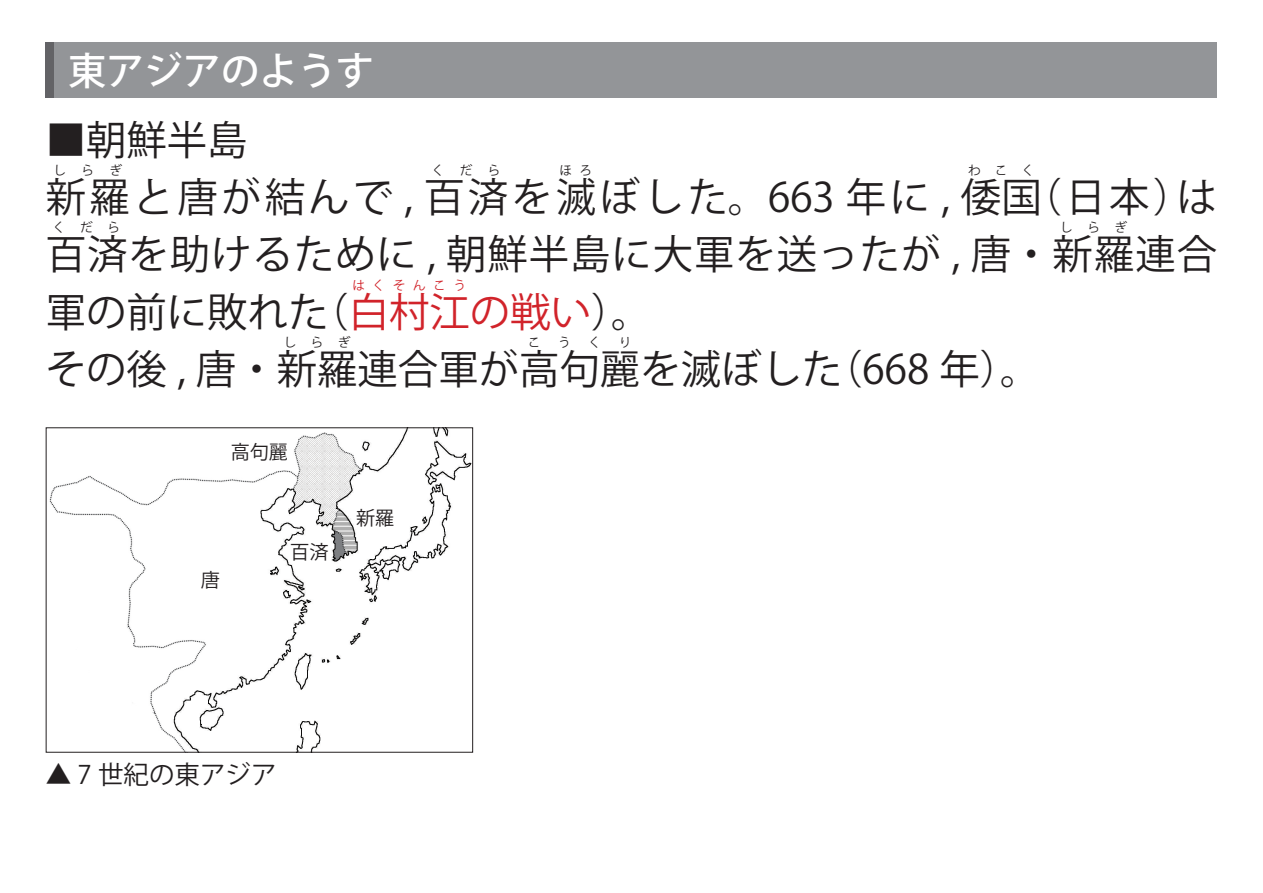
<style>
.page{position:relative;width:1263px;height:893px;background:#fff}
.page>*{position:absolute;margin:0;border:0;box-sizing:border-box;transform-origin:0 0}
.t1{font:40.35px "Koz Go Pr 6 N";color:#231f20}
.t2{font:40.35px/57.4px "Koz Go Pr 6 N";letter-spacing:.085em;color:#231f20}
.t3{font:40.35px "Koz Go Pr 6 N";letter-spacing:.025em;color:#231f20}
.t4{font:500 38.25px "Koz Go Pr 6 N";color:#fff}
.t5{font:25.5px "Koz Go Pr 6 N";color:#231f20}
.t6{font:19.2px "Koz Go Pr 6 N";color:#231f20}
.t7{font:12.75px "Koz Go Pr 6 N";letter-spacing:1.135em;color:#231f20}
.t8{font:12.75px "Koz Go Pr 6 N";letter-spacing:.585em;color:#d1232a}
.s1{color:#d1232a}
</style>
<div class="page">
<div style="left:46px;top:43px;width:1171px;height:55px;background:#939598"></div>
<div style="left:46px;top:43px;width:8px;height:55px;background:#636366"></div>
<img style="left:49px;top:429px;width:422px;height:322px">
<div style="left:46px;top:427px;width:427px;height:326px;border:1px solid #231f20"></div>
<p class="t4" style="left:68px;top:49px;width:308px">東アジアのようす</p>
<p class="t2" style="left:46px;top:112px;width:1173px">■朝鮮半島<br>新羅と唐が結んで , 百済を滅ぼした。663 年に , 倭国（日本）は</p>
<p class="t7" style="left:53px;top:163px;width:70px">しらぎ</p>
<p class="t7" style="left:432px;top:163px;width:70px">くだら</p>
<p class="t7" style="left:559px;top:163px;width:34px">ほろ</p>
<p class="t7" style="left:968px;top:163px;width:68px">わこく</p>
<p class="t7" style="left:53px;top:220px;width:69px">くだら</p>
<p class="t7" style="left:1060px;top:220px;width:69px">しらぎ</p>
<p class="t3" style="left:46px;top:232px;width:1173px">百済を助けるために , 朝鮮半島に大軍を送ったが , 唐・新羅連合</p>
<p class="t8" style="left:352px;top:278px;width:115px">はくそんこう</p>
<p class="t1" style="left:46px;top:289px;width:607px">軍の前に敗れた（<span class="s1">白村江の戦い</span>）。</p>
<p class="t7" style="left:284px;top:335px;width:68px">しらぎ</p>
<p class="t7" style="left:528px;top:335px;width:14px">こ</p>
<p class="t7" style="left:558px;top:335px;width:14px">う</p>
<p class="t7" style="left:588px;top:335px;width:14px">く</p>
<p class="t7" style="left:619px;top:335px;width:14px">り</p>
<p class="t1" style="left:46px;top:347px;width:996px">その後 , 唐・新羅連合軍が高句麗を滅ぼした（668 年）。</p>
<p class="t6" style="left:231px;top:441px;width:59px">高句麗</p>
<p class="t6" style="left:201px;top:569px;width:21px">唐</p>
<p class="t6" style="left:290px;top:541px;width:40px">百済</p>
<p class="t6" style="left:356px;top:507px;width:40px">新羅</p>
<p class="t5" style="left:46px;top:760px;width:232px">▲ 7 世紀の東アジア</p>
</div>
